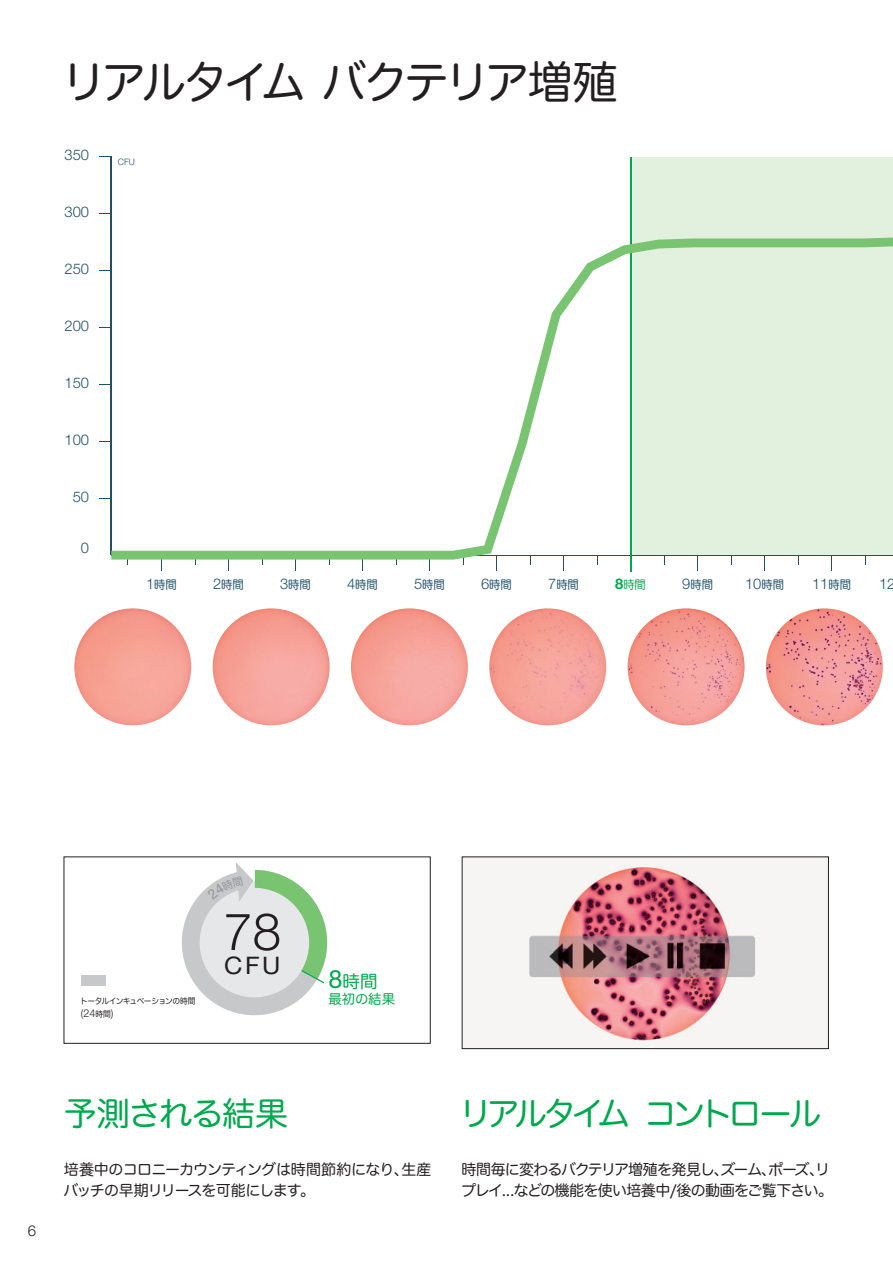
<style>
.page{position:relative;width:893px;height:1263px;background:#fff}
.page>*{position:absolute;margin:0;border:0;box-sizing:border-box;transform-origin:0 0}
.t1{font:300 51.75px "Helvetica Neue";color:#231f20}
.t2{font:45px "Hira Maru Pro W4 90 pv RKSJ H";letter-spacing:-.095em;color:#231f20}
.t3{font:33px "Hira Maru Pro W4 90 pv RKSJ H";letter-spacing:-.135em;color:#00a94e}
.t4{font:33px "Hira Maru Pro W4 90 pv RKSJ H";letter-spacing:-.04em;color:#00a94e}
.t5{font:24.15px "Helvetica Neue";color:#231f20;scale:1.05 1}
.t6{font:17.55px "Hira Maru Pro W4 90 pv RKSJ H";color:#00a94e}
.t7{font:15px/21px "Hira Maru Pro W4 90 pv RKSJ H";letter-spacing:-.055em;color:#231f20}
.t8{font:300 15px "Helvetica Neue LT Std";color:#231f20}
.t9{font:300 14.7px "Helvetica Neue";color:#205169}
.t10{font:300 14.7px "Helvetica Neue";color:#1f5069}
.t11{font:13.5px "Hira Maru Pro W4 90 pv RKSJ H";letter-spacing:-.01em;color:#00a94e}
.t12{font:11.85px "Hira Maru Pro W4 90 pv RKSJ H";color:#1f5069;scale:.96 1}
.t13{font:11.85px "Hira Maru Pro W4 90 pv RKSJ H";color:#00a94e;scale:.96 1}
.t14{font:300 10.8px "Helvetica Neue";color:#231f20}
.t15{font:300 8.85px "Helvetica Neue LT Std";color:#205169}
.t16{font:8.1px "Hira Maru Pro W4 90 pv RKSJ H";letter-spacing:-.06em;color:#231f20;scale:.96 1}
.s1{font-family:"Helvetica Neue";font-weight:300;font-size:14.7px}
.s2{font-family:"Helvetica Neue";font-weight:700;font-size:14.7px}
.s3{font-family:"Hira Maru Pro W4 90 pv RKSJ H";font-weight:400;font-size:11.85px}
.s4{font-family:"Hira Maru Pro W4 90 pv RKSJ H";font-weight:400;font-size:8.1px}
.s5{font-family:"Helvetica Neue";font-size:25.2px}
</style>
<div class="page">
<div style="left:81px;top:976px;width:24px;height:10px;background:#c7c8ca"></div>
<img style="left:464px;top:859px;width:363px;height:188px">
<div style="left:462px;top:857px;width:367px;height:192px;border:1px solid #231f20"></div>
<div style="left:631px;top:157px;width:262px;height:398px;background:#e2f0de"></div>
<hr style="left:630px;top:157px;width:2px;height:414px;background:#00a94e">
<hr style="left:111px;top:156px;width:1px;height:399px;background:#1f5069">
<svg style="left:99px;top:498px;width:12px;height:1px"></svg>
<svg style="left:99px;top:441px;width:12px;height:1px"></svg>
<svg style="left:99px;top:384px;width:12px;height:1px"></svg>
<svg style="left:99px;top:327px;width:12px;height:1px"></svg>
<svg style="left:99px;top:270px;width:12px;height:1px"></svg>
<svg style="left:99px;top:213px;width:12px;height:1px"></svg>
<svg style="left:99px;top:156px;width:12px;height:1px"></svg>
<svg style="left:111px;top:237px;width:782px;height:323px"></svg>
<img style="left:74px;top:608px;width:117px;height:117px;border-radius:50%">
<img style="left:213px;top:608px;width:117px;height:117px;border-radius:50%">
<img style="left:351px;top:608px;width:117px;height:117px;border-radius:50%">
<img style="left:489px;top:608px;width:117px;height:117px;border-radius:50%">
<img style="left:628px;top:608px;width:116px;height:117px;border-radius:50%">
<img style="left:766px;top:608px;width:117px;height:117px;border-radius:50%">
<svg style="left:182px;top:862px;width:145px;height:154px"></svg>
<h2 class="t2" style="left:62px;top:65px;width:558px">リアルタイムバクテリア増殖</h2>
<p class="t9" style="left:64px;top:146px;width:26px">350</p>
<p class="t9" style="left:64px;top:203px;width:26px">300</p>
<p class="t9" style="left:64px;top:260px;width:26px">250</p>
<p class="t9" style="left:64px;top:317px;width:26px">200</p>
<p class="t9" style="left:64px;top:374px;width:26px">150</p>
<p class="t9" style="left:64px;top:431px;width:26px">100</p>
<p class="t9" style="left:73px;top:488px;width:18px">50</p>
<p class="t9" style="left:81px;top:539px;width:10px">0</p>
<p class="t15" style="left:118px;top:159px;width:19px">CFU</p>
<p class="t12" style="left:146px;top:580px;width:34px"><span class="s1">1</span>時間</p>
<p class="t12" style="left:213px;top:580px;width:34px"><span class="s1">2</span>時間</p>
<p class="t12" style="left:280px;top:580px;width:34px"><span class="s1">3</span>時間</p>
<p class="t12" style="left:347px;top:580px;width:34px"><span class="s1">4</span>時間</p>
<p class="t12" style="left:414px;top:580px;width:34px"><span class="s1">5</span>時間</p>
<p class="t12" style="left:481px;top:580px;width:34px"><span class="s1">6</span>時間</p>
<p class="t12" style="left:548px;top:580px;width:34px"><span class="s1">7</span>時間</p>
<p class="t13" style="left:615px;top:580px;width:34px"><span class="s2">8</span>時間</p>
<p class="t12" style="left:682px;top:580px;width:34px"><span class="s1">9</span>時間</p>
<p class="t10" style="left:745px;top:576px;width:41px">10<span class="s3">時間</span></p>
<p class="t10" style="left:812px;top:576px;width:41px">11<span class="s3">時間</span></p>
<p class="t10" style="left:879px;top:576px;width:18px">12</p>
<p class="t16" style="left:80px;top:998px;width:122px">トータルインキュベーションの時間</p>
<p class="t14" style="left:81px;top:1006px;width:34px">(24<span class="s4">時間</span>)</p>
<h1 class="t1" style="left:224px;top:902px;width:59px">78</h1>
<h3 class="t5" style="left:224px;top:952px;width:55px">CFU</h3>
<p class="t6" style="left:328px;top:975px;width:50px"><span class="s5">8</span>時間</p>
<p class="t11" style="left:328px;top:994px;width:68px">最初の結果</p>
<p class="t8" style="left:28px;top:1226px;width:10px">6</p>
<h3 class="t4" style="left:64px;top:1101px;width:226px">予測される結果</h3>
<p class="t7" style="left:63px;top:1161px;width:370px">培養中のコロニーカウンティングは時間節約になり、生産バッチの早期リリースを可能にします。</p>
<h3 class="t3" style="left:459px;top:1101px;width:364px">リアルタイムコントロール</h3>
<p class="t7" style="left:461px;top:1161px;width:374px">時間毎に変わるバクテリア増殖を発見し、ズーム、ポーズ、リプレイ...などの機能を使い培養中/後の動画をご覧下さい。</p>
</div>
